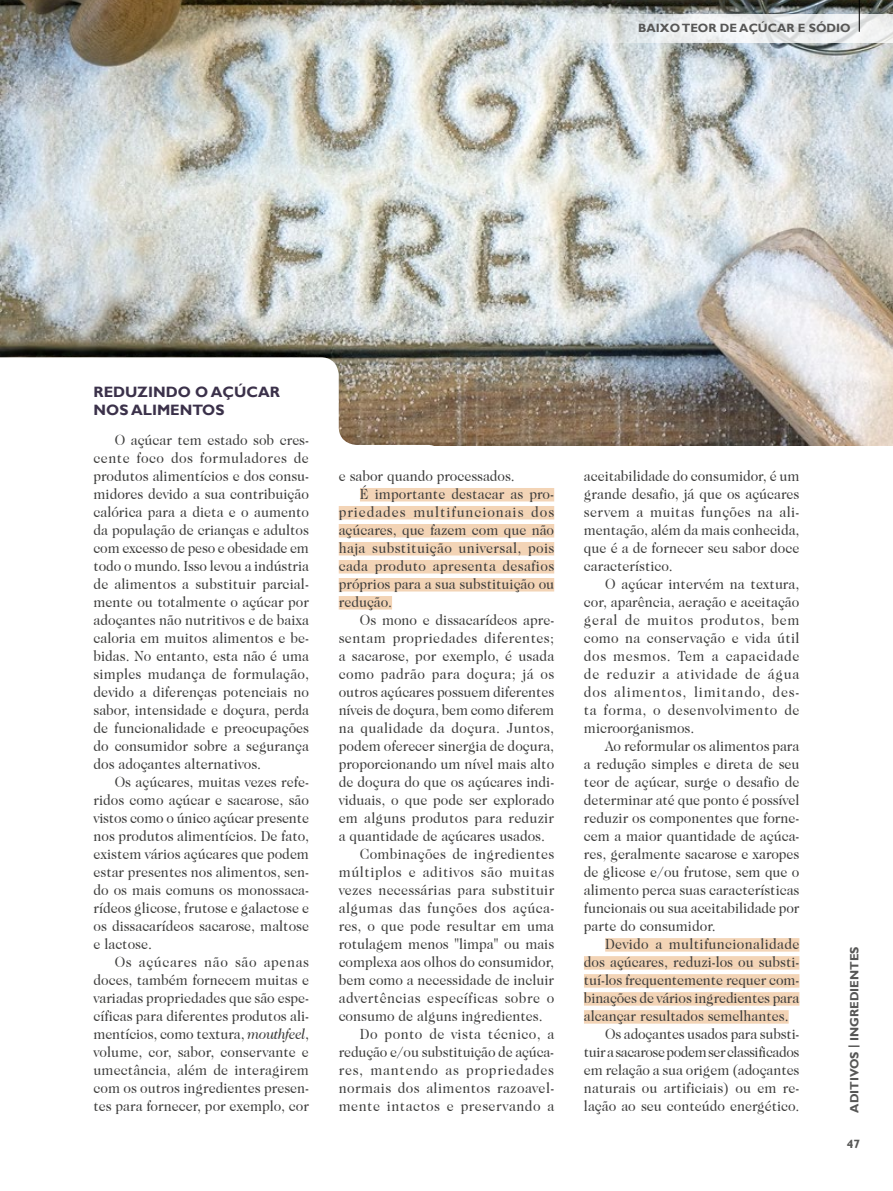
<style>
.page{position:relative;width:893px;height:1191px;background:#fff}
.page>*{position:absolute;margin:0;border:0;box-sizing:border-box;transform-origin:0 0}
.t1{font:15px/18px "Caslon 224 IT Cby BT";color:#3c3c3b;text-align:justify;scale:.93 1}
.t2{font:15px "Caslon 224 IT Cby BT";letter-spacing:.03em;color:#3c3c3b;scale:.93 1}
.t3{font:15px "Caslon 224 IT Cby BT";letter-spacing:.025em;color:#3c3c3b;scale:.93 1}
.t4{font:15px "Caslon 224 IT Cby BT";letter-spacing:.02em;color:#3c3c3b;scale:.93 1}
.t5{font:15px "Caslon 224 IT Cby BT";letter-spacing:-.025em;color:#3c3c3b;scale:.93 1}
.t6{font:700 15px/18px "Gill Sans";color:#3b314a}
.t7{font:15px "Caslon 224 IT Cby BT";letter-spacing:.065em;color:#3c3c3b;scale:.93 1}
.t8{font:15px "Caslon 224 IT Cby BT";letter-spacing:.04em;color:#3c3c3b;scale:.93 1}
.t9{font:15px "Caslon 224 IT Cby BT";letter-spacing:.05em;color:#3c3c3b;scale:.93 1}
.t10{font:15px "Caslon 224 IT Cby BT";letter-spacing:.035em;color:#3c3c3b;scale:.93 1}
.t11{font:700 12px "Gill Sans";color:#575756}
.s1{font-style:italic}
.s2{font-style:inherit}
</style>
<div class="page">
<img style="left:0;top:0;width:893px;height:445px">
<svg style="left:0;top:357px;width:445px;height:208px"></svg>
<div style="left:360px;top:488px;width:194px;height:13px;background:#f3d4b6"></div>
<div style="left:339px;top:506px;width:215px;height:13px;background:#f3d4b6"></div>
<div style="left:339px;top:524px;width:215px;height:13px;background:#f3d4b6"></div>
<div style="left:339px;top:542px;width:215px;height:13px;background:#f3d4b6"></div>
<div style="left:339px;top:560px;width:215px;height:13px;background:#f3d4b6"></div>
<div style="left:339px;top:578px;width:215px;height:13px;background:#f3d4b6"></div>
<div style="left:339px;top:596px;width:53px;height:13px;background:#f3d4b6"></div>
<div style="left:605px;top:938px;width:194px;height:13px;background:#f3d4b6"></div>
<div style="left:584px;top:956px;width:215px;height:13px;background:#f3d4b6"></div>
<div style="left:584px;top:974px;width:215px;height:13px;background:#f3d4b6"></div>
<div style="left:584px;top:992px;width:215px;height:13px;background:#f3d4b6"></div>
<div style="left:584px;top:1010px;width:205px;height:13px;background:#f3d4b6"></div>
<svg style="left:500px;top:14px;width:393px;height:28px"></svg>
<hr style="left:859px;top:0;width:1px;height:32px;background:#000">
<p class="t11" style="left:638px;top:21px;width:214px">BAIXO TEOR DE AÇÚCAR E SÓDIO</p>
<p class="t6" style="left:94px;top:383px;width:188px">REDUZINDO O AÇÚCAR<br>NOS ALIMENTOS</p>
<p class="t1" style="left:94px;top:431px;width:233px;text-indent:21px">O açúcar tem estado sob cres&shy;cente foco dos formuladores de produtos alimentícios e dos consu&shy;midores devido a sua contribuição calórica para a dieta e o aumento da população de crianças e adultos com excesso de peso e obesidade em todo o mundo. Isso levou a indústria de alimentos a substituir parcial&shy;mente ou totalmente o açúcar por adoçantes não nutritivos e de baixa caloria em muitos alimentos e be&shy;bidas. No entanto, esta não é uma simples mudança de formulação, devido a diferenças potenciais no sabor, intensidade e doçura, perda de funcionalidade e preocupações do consumidor sobre a segurança dos adoçantes alternativos.</p>
<p class="t1" style="left:94px;top:773px;width:233px;text-indent:21px">Os açúcares, muitas vezes refe&shy;ridos como açúcar e sacarose, são vistos como o único açúcar presente nos produtos alimentícios. De fato, existem vários açúcares que podem estar presentes nos alimentos, sen&shy;do os mais comuns os monossaca&shy;rídeos glicose, frutose e galactose e os dissacarídeos sacarose, maltose e lactose.</p>
<p class="t1" style="left:94px;top:953px;width:233px;text-indent:21px">Os açúcares não são apenas doces, também fornecem muitas e variadas propriedades que são espe&shy;cíficas para diferentes produtos ali&shy;mentícios, como textura, <span class="s1">mouthfeel</span>, volume, cor, sabor, conservante e umectância, além de interagirem com os outros ingredientes presen&shy;tes para fornecer, por exemplo, cor</p>
<p class="t1" style="left:339px;top:467px;width:191px">e sabor quando processados.</p>
<p class="t1" style="left:360px;top:485px;width:210px">É importante destacar as pro-</p>
<p class="t7" style="left:339px;top:503px;width:233px">priedades multifuncionais dos</p>
<p class="t1" style="left:339px;top:521px;width:233px">açúca res, que fazem com que não</p>
<p class="t3" style="left:339px;top:539px;width:233px">haja substituição universal, pois</p>
<p class="t3" style="left:339px;top:557px;width:233px">cada produto apresenta desafios</p>
<p class="t1" style="left:339px;top:575px;width:233px">próprios para a sua substituição ou</p>
<p class="t1" style="left:339px;top:593px;width:59px">redução.</p>
<p class="t1" style="left:360px;top:611px;width:210px">Os mono e dissacarídeos apre-</p>
<p class="t2" style="left:339px;top:629px;width:233px">sentam propriedades diferentes;</p>
<p class="t1" style="left:339px;top:647px;width:233px">a sacarose, por exemplo, é usada</p>
<p class="t2" style="left:339px;top:665px;width:233px">como padrão para doçura; já os</p>
<p class="t1" style="left:339px;top:683px;width:233px">outros açúcares possuem diferentes</p>
<p class="t1" style="left:339px;top:701px;width:233px">níveis de doçura, bem como diferem</p>
<p class="t3" style="left:339px;top:719px;width:233px">na qualidade da doçura. Juntos,</p>
<p class="t1" style="left:339px;top:737px;width:233px">podem oferecer sinergia de doçura,</p>
<p class="t1" style="left:339px;top:755px;width:233px">proporcionando um nível mais alto</p>
<p class="t1" style="left:339px;top:773px;width:233px">de doçura do que os açúcares indi-</p>
<p class="t1" style="left:339px;top:791px;width:233px">viduais, o que pode ser explorado</p>
<p class="t1" style="left:339px;top:809px;width:233px">em alguns produtos para reduzir</p>
<p class="t1" style="left:339px;top:827px;width:223px">a quantidade de açúcares usados.</p>
<p class="t4" style="left:360px;top:845px;width:210px">Combinações de ingredientes</p>
<p class="t8" style="left:339px;top:863px;width:233px">múltiplos e aditivos são muitas</p>
<p class="t4" style="left:339px;top:881px;width:233px">vezes necessárias para substituir</p>
<p class="t2" style="left:339px;top:899px;width:233px">algumas das funções dos açúca-</p>
<p class="t1" style="left:339px;top:917px;width:233px">res, o que pode resultar em uma</p>
<p class="t1" style="left:339px;top:935px;width:233px">rotulagem menos "limpa" ou mais</p>
<p class="t1" style="left:339px;top:953px;width:233px">complexa aos olhos do consumidor,</p>
<p class="t1" style="left:339px;top:971px;width:233px">bem como a necessidade de incluir</p>
<p class="t2" style="left:339px;top:989px;width:233px">advertências específicas sobre o</p>
<p class="t1" style="left:339px;top:1007px;width:221px">consumo de alguns ingredientes.</p>
<p class="t2" style="left:360px;top:1025px;width:210px">Do ponto de vista técnico, a</p>
<p class="t1" style="left:339px;top:1043px;width:233px">redução e/ou substituição de açúca-</p>
<p class="t9" style="left:339px;top:1061px;width:233px">res, mantendo as propriedades</p>
<p class="t2" style="left:339px;top:1079px;width:233px">normais dos alimentos razoavel-</p>
<p class="t10" style="left:339px;top:1097px;width:233px">mente intactos e preservando a</p>
<p class="t1" style="left:584px;top:467px;width:233px">aceitabilidade do consumidor, é um grande desafio, já que os açúcares servem a muitas funções na ali&shy;mentação, além da mais conhecida, que é a de fornecer seu sabor doce característico.</p>
<p class="t1" style="left:584px;top:575px;width:233px;text-indent:21px">O açúcar intervém na textura, cor, aparência, aeração e aceitação geral de muitos produtos, bem como na conservação e vida útil dos mesmos. Tem a capacidade de reduzir a atividade de água dos alimentos, limitando, des&shy;ta forma, o desenvolvimento de microorganismos.</p>
<p class="t1" style="left:584px;top:737px;width:233px;text-indent:21px">Ao reformular os alimentos para a redução simples e direta de seu teor de açúcar, surge o desafio de determinar até que ponto é possível reduzir os componentes que forne&shy;cem a maior quantidade de açúca&shy;res, geralmente sacarose e xaropes de glicose e/ou frutose, sem que o alimento perca suas características funcionais ou sua aceitabilidade por parte do consumidor.</p>
<p class="t3" style="left:605px;top:935px;width:210px">Devido a multifuncionalidade</p>
<p class="t1" style="left:584px;top:953px;width:233px">dos açúcares, reduzi-los ou substi-</p>
<p class="t1" style="left:584px;top:971px;width:233px">tuí-los frequentemente requer com-</p>
<p class="t1" style="left:584px;top:989px;width:233px">binações de vários ingredientes para</p>
<p class="t1" style="left:584px;top:1007px;width:222px">alcançar resultados semelhantes.</p>
<p class="t1" style="left:605px;top:1025px;width:210px">Os adoçantes usados para substi-</p>
<p class="t5" style="left:584px;top:1043px;width:233px">tuir a sacarose podem ser classificados</p>
<p class="t1" style="left:584px;top:1061px;width:233px">em relação a sua origem (adoçantes</p>
<p class="t1" style="left:584px;top:1079px;width:233px">naturais ou artificiais) ou em re-</p>
<p class="t1" style="left:584px;top:1097px;width:233px">lação ao seu conteúdo energético.</p>
<p class="t11" style="left:847px;top:1112px;width:167px;rotate:-90deg">ADITIVOS <span class="s2">|</span> INGREDIENTES</p>
<p class="t11" style="left:847px;top:1136px;width:15px">47</p>
</div>
